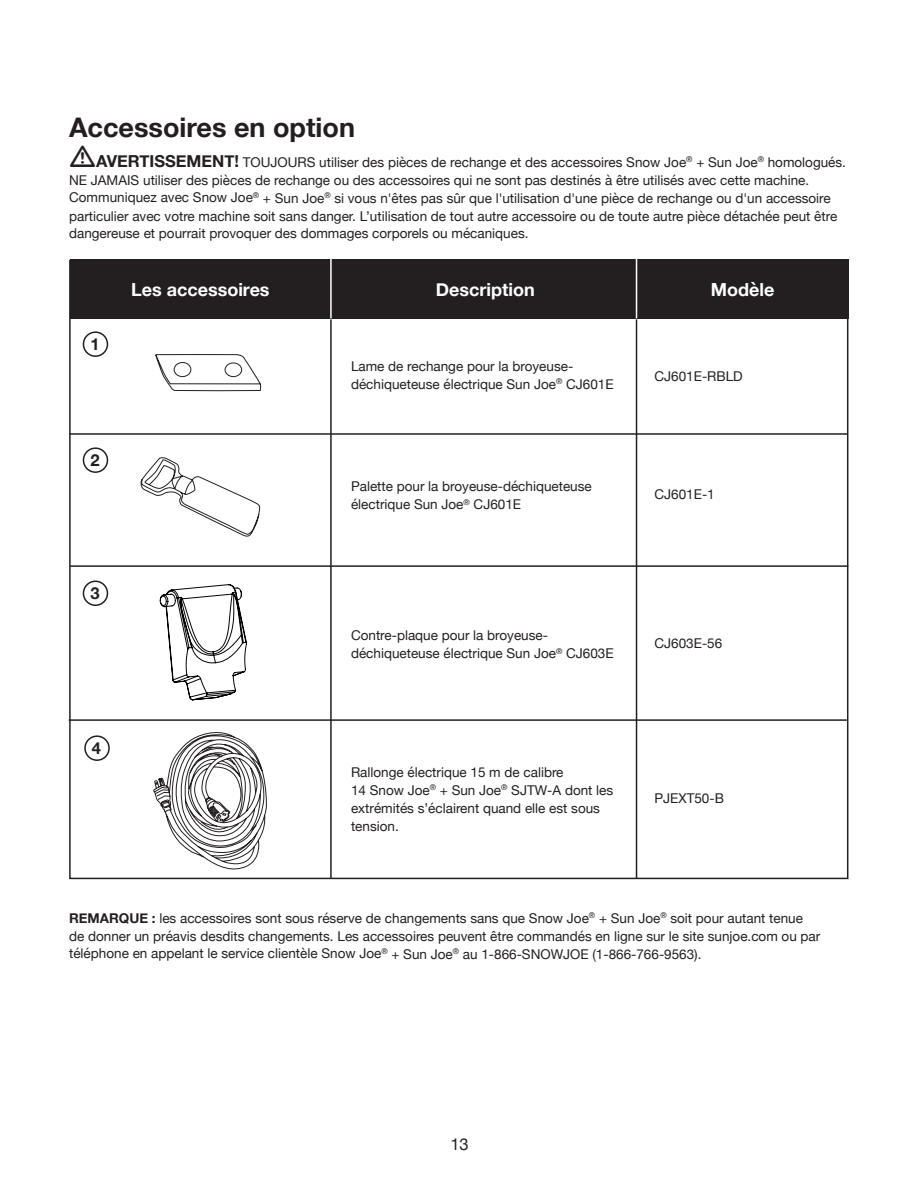
<style>
.page{position:relative;width:918px;height:1188px;background:#fff}
.page>*{position:absolute;margin:0;border:0;box-sizing:border-box;transform-origin:0 0}
.t1{font:700 27px "Helvetica Neue";color:#231f20}
.t2{font:700 18px "Helvetica Neue";color:#fff}
.t3{font:700 16.5px "Helvetica Neue";color:#231f20}
.t4{font:16.5px "Helvetica Neue";color:#231f20}
.t5{font:13.5px/18px "Helvetica Neue";color:#231f20}
.s1{font-weight:700;font-size:16.5px}
.s2{font-weight:700}
</style>
<div class="page">
<div style="left:70px;top:259px;width:778px;height:60px;background:#231f20"></div>
<hr style="left:330px;top:319px;width:2px;height:559px;background:#231f20">
<hr style="left:636px;top:319px;width:1px;height:559px;background:#231f20">
<hr style="left:330px;top:259px;width:2px;height:59px;background:#fff">
<hr style="left:636px;top:259px;width:1px;height:59px;background:#fff">
<hr style="left:69px;top:433px;width:778px;height:2px;background:#231f20">
<div style="left:83px;top:331px;width:25px;height:26px;border:2px solid #231f20;border-radius:50%"></div>
<div style="left:83px;top:447px;width:25px;height:26px;border:2px solid #231f20;border-radius:50%"></div>
<svg style="left:140px;top:457px;width:121px;height:80px"></svg>
<svg style="left:153px;top:732px;width:114px;height:138px"></svg>
<hr style="left:70px;top:565px;width:778px;height:2px;background:#231f20">
<svg style="left:159px;top:584px;width:88px;height:117px"></svg>
<div style="left:83px;top:581px;width:25px;height:25px;border:2px solid #231f20;border-radius:50%"></div>
<svg style="left:155px;top:354px;width:107px;height:38px"></svg>
<hr style="left:69px;top:719px;width:778px;height:2px;background:#231f20">
<div style="left:84px;top:735px;width:26px;height:26px;border:2px solid #231f20;border-radius:50%"></div>
<h1 class="t1" style="left:69px;top:106px;width:287px">Accessoires en option</h1>
<p class="t5" style="left:69px;top:153px;width:778px;text-indent:27px"><span class="s1">AVERTISSEMENT!</span> TOUJOURS utiliser des pièces de rechange et des accessoires Snow Joe<sup>®</sup> + Sun Joe<sup>®</sup> homologués.<br>NE JAMAIS utiliser des pièces de rechange ou des accessoires qui ne sont pas destinés à être utilisés avec cette machine.<br>Communiquez avec Snow Joe<sup>®</sup> + Sun Joe<sup>®</sup> si vous n'êtes pas sûr que l'utilisation d'une pièce de rechange ou d'un accessoire particulier avec votre machine soit sans danger. L’utilisation de tout autre accessoire ou de toute autre pièce détachée peut être dangereuse et pourrait provoquer des dommages corporels ou mécaniques.</p>
<p class="t3" style="left:90px;top:332px;width:11px">1</p>
<p class="t3" style="left:90px;top:448px;width:11px">2</p>
<p class="t3" style="left:90px;top:581px;width:11px">3</p>
<h2 class="t2" style="left:131px;top:275px;width:140px">Les accessoires</h2>
<h2 class="t2" style="left:436px;top:275px;width:100px">Description</h2>
<h2 class="t2" style="left:711px;top:275px;width:65px">Modèle</h2>
<p class="t5" style="left:351px;top:358px;width:264px">Lame de rechange pour la broyeuse&shy;déchiqueteuse électrique Sun Joe<sup>®</sup> CJ601E</p>
<p class="t5" style="left:654px;top:368px;width:90px">CJ601E-RBLD</p>
<p class="t5" style="left:351px;top:478px;width:242px">Palette pour la broyeuse-déchiqueteuse électrique Sun Joe<sup>®</sup> CJ601E</p>
<p class="t5" style="left:655px;top:486px;width:62px">CJ601E-1</p>
<p class="t5" style="left:351px;top:627px;width:264px">Contre-plaque pour la broyeuse&shy;déchiqueteuse électrique Sun Joe<sup>®</sup> CJ603E</p>
<p class="t5" style="left:654px;top:635px;width:69px">CJ603E-56</p>
<p class="t3" style="left:92px;top:736px;width:11px">4</p>
<p class="t5" style="left:351px;top:764px;width:264px">Rallonge électrique 15 m de calibre<br>14 Snow Joe<sup>®</sup> + Sun Joe<sup>®</sup> SJTW-A dont les extrémités s’éclairent quand elle est sous tension.</p>
<p class="t5" style="left:654px;top:790px;width:71px">PJEXT50-B</p>
<p class="t5" style="left:69px;top:909px;width:753px"><span class="s2">REMARQUE :</span> les accessoires sont sous réserve de changements sans que Snow Joe<sup>®</sup> + Sun Joe<sup>®</sup> soit pour autant tenue de donner un préavis desdits changements. Les accessoires peuvent être commandés en ligne sur le site sunjoe.com ou par téléphone en appelant le service clientèle Snow Joe<sup>®</sup> + Sun Joe<sup>®</sup> au 1-866-SNOWJOE (1-866-766-9563).</p>
<p class="t4" style="left:450px;top:1132px;width:20px">13</p>
</div>
